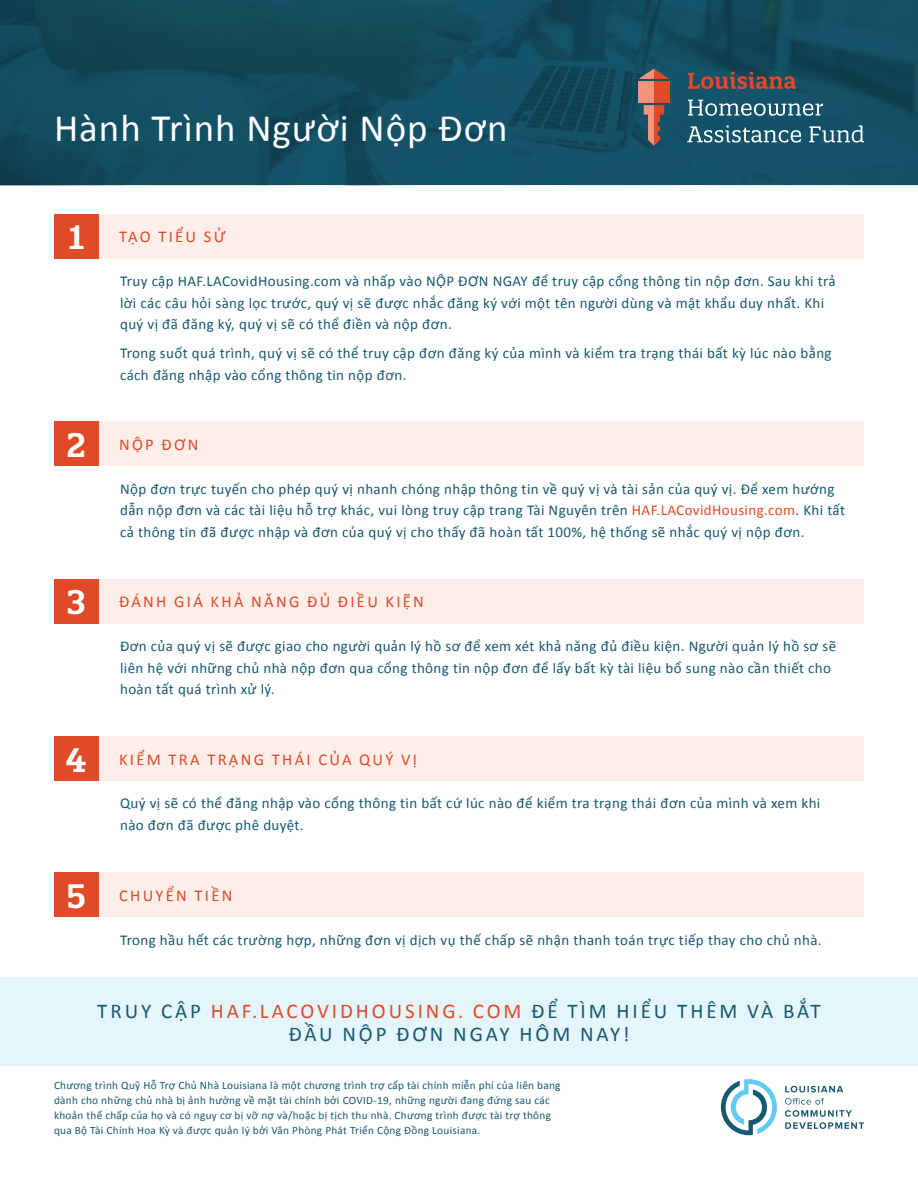
<style>
.page{position:relative;width:918px;height:1188px;background:#fff}
.page>*{position:absolute;margin:0;border:0;box-sizing:border-box;transform-origin:0 0}
.t1{font:39px "Calibri";letter-spacing:.025em;color:#fff}
.t2{font:21px/22.5px "Calibri";letter-spacing:.14em;color:#165970;text-align:center}
.t3{font:16.5px "Calibri";letter-spacing:.14em;color:#e04a28}
.t4{font:15px/21.8px "Calibri";letter-spacing:.025em;color:#165970}
.t5{font:11.25px/15px "Calibri";letter-spacing:.025em;color:#165970}
.s1{font-family:"Quatro Slab";font-weight:600;font-size:33px;color:#fff}
.s2{color:#e04a28}
</style>
<div class="page">
<svg style="left:0;top:0;width:918px;height:185px;background:#124c5f"></svg>
<svg style="left:721px;top:1079px;width:56px;height:56px"></svg>
<svg style="left:785px;top:1086px;width:79px;height:43px"></svg>
<div style="left:0;top:977px;width:918px;height:89px;background:#e4f5fb"></div>
<svg style="left:688px;top:72px;width:108px;height:17px;background:#654d4b"></svg>
<svg style="left:688px;top:100px;width:135px;height:16px;background:#558393"></svg>
<svg style="left:687px;top:125px;width:114px;height:18px;background:#4f7d8f"></svg>
<svg style="left:809px;top:125px;width:55px;height:18px"></svg>
<div style="left:639px;top:81px;width:30px;height:21px;background:#f5937c"></div>
<div style="left:654px;top:81px;width:15px;height:21px;background:#e04a28"></div>
<svg style="left:639px;top:69px;width:30px;height:10px"></svg>
<svg style="left:644px;top:105px;width:20px;height:41px"></svg>
<div style="left:54px;top:214px;width:45px;height:45px;background:#e04a28"></div>
<div style="left:99px;top:214px;width:765px;height:45px;background:#fdeeea"></div>
<div style="left:54px;top:422px;width:45px;height:44px;background:#e04a28"></div>
<div style="left:99px;top:422px;width:765px;height:44px;background:#fdeeea"></div>
<div style="left:54px;top:579px;width:45px;height:45px;background:#e04a28"></div>
<div style="left:99px;top:579px;width:765px;height:45px;background:#fdeeea"></div>
<div style="left:54px;top:736px;width:45px;height:45px;background:#e04a28"></div>
<div style="left:99px;top:736px;width:765px;height:45px;background:#fdeeea"></div>
<div style="left:54px;top:873px;width:45px;height:44px;background:#e04a28"></div>
<div style="left:99px;top:873px;width:765px;height:44px;background:#fdeeea"></div>
<h1 class="t1" style="left:54px;top:101px;width:455px">Hành Trình Người Nộp Đơn</h1>
<p class="t3" style="left:68px;top:226px;width:159px"><span class="s1">1</span> TẠO TIỂU SỬ</p>
<p class="t4" style="left:120px;top:270px;width:717px">Truy cập HAF.LACovidHousing.com và nhấp vào NỘP ĐƠN NGAY để truy cập cổng thông tin nộp đơn. Sau khi trả lời các câu hỏi sàng lọc trước, quý vị sẽ được nhắc đăng ký với một tên người dùng và mật khẩu duy nhất. Khi quý vị đã đăng ký, quý vị sẽ có thể điền và nộp đơn.</p>
<p class="t4" style="left:120px;top:342px;width:713px">Trong suốt quá trình, quý vị sẽ có thể truy cập đơn đăng ký của mình và kiểm tra trạng thái bất kỳ lúc nào bằng cách đăng nhập vào cổng thông tin nộp đơn.</p>
<p class="t3" style="left:66px;top:433px;width:134px"><span class="s1">2</span> NỘP ĐƠN</p>
<p class="t4" style="left:120px;top:477px;width:726px">Nộp đơn trực tuyến cho phép quý vị nhanh chóng nhập thông tin về quý vị và tài sản của quý vị. Để xem hướng dẫn nộp đơn và các tài liệu hỗ trợ khác, vui lòng truy cập trang Tài Nguyên trên <span class="s2">HAF.LACovidHousing.com</span>. Khi tất cả thông tin đã được nhập và đơn của quý vị cho thấy đã hoàn tất 100%, hệ thống sẽ nhắc quý vị nộp đơn.</p>
<p class="t3" style="left:67px;top:591px;width:359px"><span class="s1">3</span> ĐÁNH GIÁ KHẢ NĂNG ĐỦ ĐIỀU KIỆN</p>
<p class="t4" style="left:120px;top:635px;width:718px">Đơn của quý vị sẽ được giao cho người quản lý hồ sơ để xem xét khả năng đủ điều kiện. Người quản lý hồ sơ sẽ liên hệ với những chủ nhà nộp đơn qua cổng thông tin nộp đơn để lấy bất kỳ tài liệu bổ sung nào cần thiết cho hoàn tất quá trình xử lý.</p>
<p class="t3" style="left:66px;top:748px;width:353px"><span class="s1">4</span> KIỂM TRA TRẠNG THÁI CỦA QUÝ VỊ</p>
<p class="t4" style="left:120px;top:792px;width:702px">Quý vị sẽ có thể đăng nhập vào cổng thông tin bất cứ lúc nào để kiểm tra trạng thái đơn của mình và xem khi nào đơn đã được phê duyệt.</p>
<p class="t3" style="left:67px;top:884px;width:167px"><span class="s1">5</span> CHUYỂN TIỀN</p>
<p class="t4" style="left:120px;top:928px;width:703px">Trong hầu hết các trường hợp, những đơn vị dịch vụ thế chấp sẽ nhận thanh toán trực tiếp thay cho chủ nhà.</p>
<h2 class="t2" style="left:97px;top:999px;width:725px">TRUY CẬP <span class="s2">HAF.LACOVIDHOUSING. COM</span> ĐỂ TÌM HIỂU THÊM VÀ BẮT<br>ĐẦU NỘP ĐƠN NGAY HÔM NAY!</h2>
<p class="t5" style="left:54px;top:1077px;width:508px">Chương trình Quỹ Hỗ Trợ Chủ Nhà Louisiana là một chương trình trợ cấp tài chính miễn phí của liên bang dành cho những chủ nhà bị ảnh hưởng về mặt tài chính bởi COVID-19, những người đang đứng sau các khoản thế chấp của họ và có nguy cơ bị vỡ nợ và/hoặc bị tịch thu nhà. Chương trình được tài trợ thông qua Bộ Tài Chính Hoa Kỳ và được quản lý bởi Văn Phòng Phát Triển Cộng Đồng Louisiana.</p>
</div>
